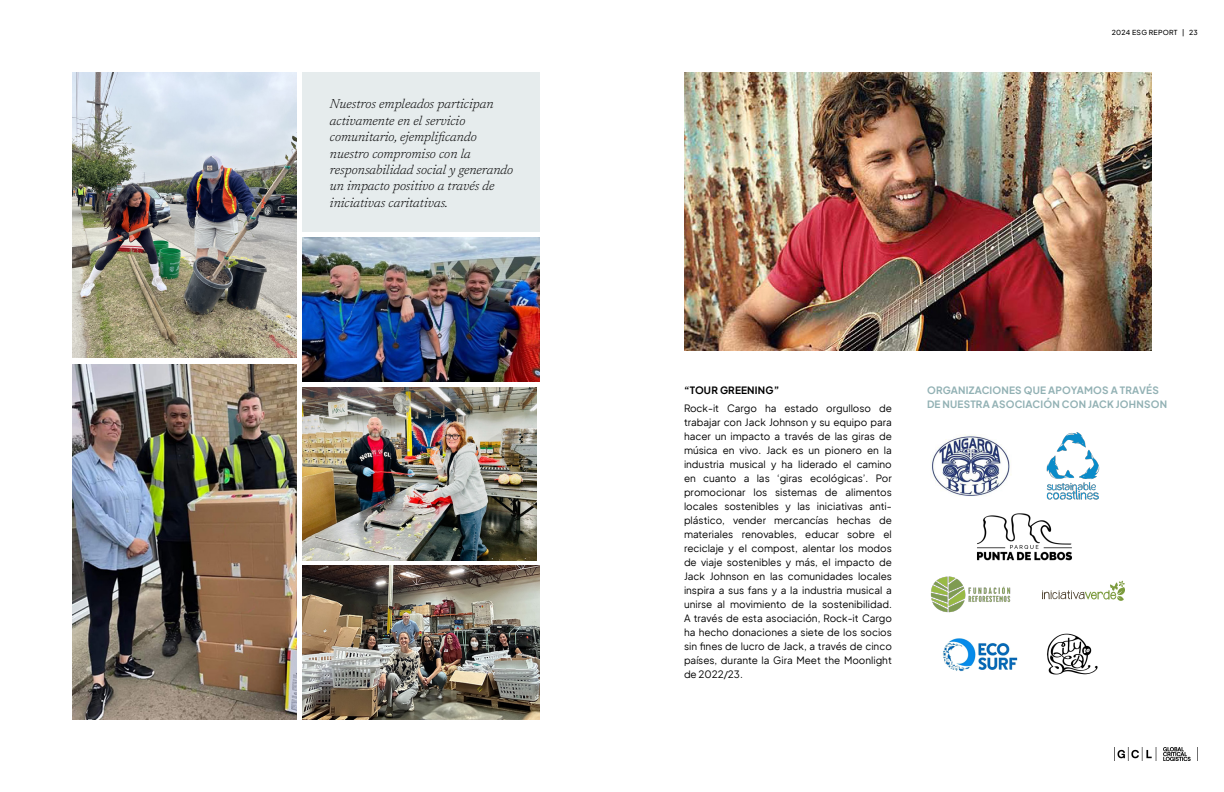
<style>
.page{position:relative;width:1224px;height:792px;background:#fff}
.page>*{position:absolute;margin:0;border:0;box-sizing:border-box;transform-origin:0 0}
.t1{font:italic 300 13px/16.4px "Newsreader";color:#000001}
.t2{font:10px/14px "Plus Jakarta Sans";color:#000001;text-align:justify}
.t3{font:700 10px/14px "Plus Jakarta Sans";letter-spacing:.02em;color:#92b1b4}
.t4{font:700 10px "Plus Jakarta Sans";letter-spacing:.02em;color:#000001}
.t5{font:500 7px "Plus Jakarta Sans";letter-spacing:.035em;color:#000001}
</style>
<div class="page">
<img style="left:1114px;top:747px;width:84px;height:14px">
<img style="left:684px;top:72px;width:468px;height:279px">
<img style="left:930px;top:576px;width:81px;height:37px">
<img style="left:1043px;top:580px;width:82px;height:21px">
<img style="left:930px;top:434px;width:81px;height:62px">
<img style="left:943px;top:638px;width:75px;height:34px">
<img style="left:977px;top:513px;width:95px;height:48px">
<img style="left:1047px;top:432px;width:52px;height:68px">
<img style="left:1047px;top:633px;width:51px;height:42px">
<img style="left:73px;top:72px;width:223px;height:286px">
<img style="left:302px;top:238px;width:238px;height:144px">
<img style="left:302px;top:387px;width:234px;height:173px">
<img style="left:72px;top:364px;width:225px;height:356px">
<img style="left:302px;top:566px;width:238px;height:154px">
<div style="left:302px;top:72px;width:238px;height:160px;background:#e6eced"></div>
<p class="t1" style="left:330px;top:95px;width:185px">Nuestros empleados participan activamente en el servicio comunitario, ejemplificando nuestro compromiso con la responsabilidad social y generando un impacto positivo a través de iniciativas caritativas.</p>
<p class="t5" style="left:1112px;top:26px;width:87px">2024 ESG REPORT | 23</p>
<p class="t4" style="left:684px;top:381px;width:97px">“TOUR GREENING”</p>
<p class="t2" style="left:684px;top:400px;width:209px">Rock-it Cargo ha estado orgulloso de trabajar con Jack Johnson y su equipo para hacer un impacto a través de las giras de música en vivo. Jack es un pionero en la industria musical y ha liderado el camino en cuanto a las ‘giras ecológicas’. Por promocionar los sistemas de alimentos locales sostenibles y las iniciativas anti&shy;plástico, vender mercancías hechas de materiales renovables, educar sobre el reciclaje y el compost, alentar los modos de viaje sostenibles y más, el impacto de Jack Johnson en las comunidades locales inspira a sus fans y a la industria musical a unirse al movimiento de la sostenibilidad.<br>A través de esta asociación, Rock-it Cargo ha hecho donaciones a siete de los socios sin fines de lucro de Jack, a través de cinco países, durante la Gira Meet the Moonlight de 2022/23.</p>
<p class="t3" style="left:927px;top:382px;width:242px">ORGANIZACIONES QUE APOYAMOS A TRAVÉS<br>DE NUESTRA ASOCIACIÓN CON JACK JOHNSON</p>
</div>
